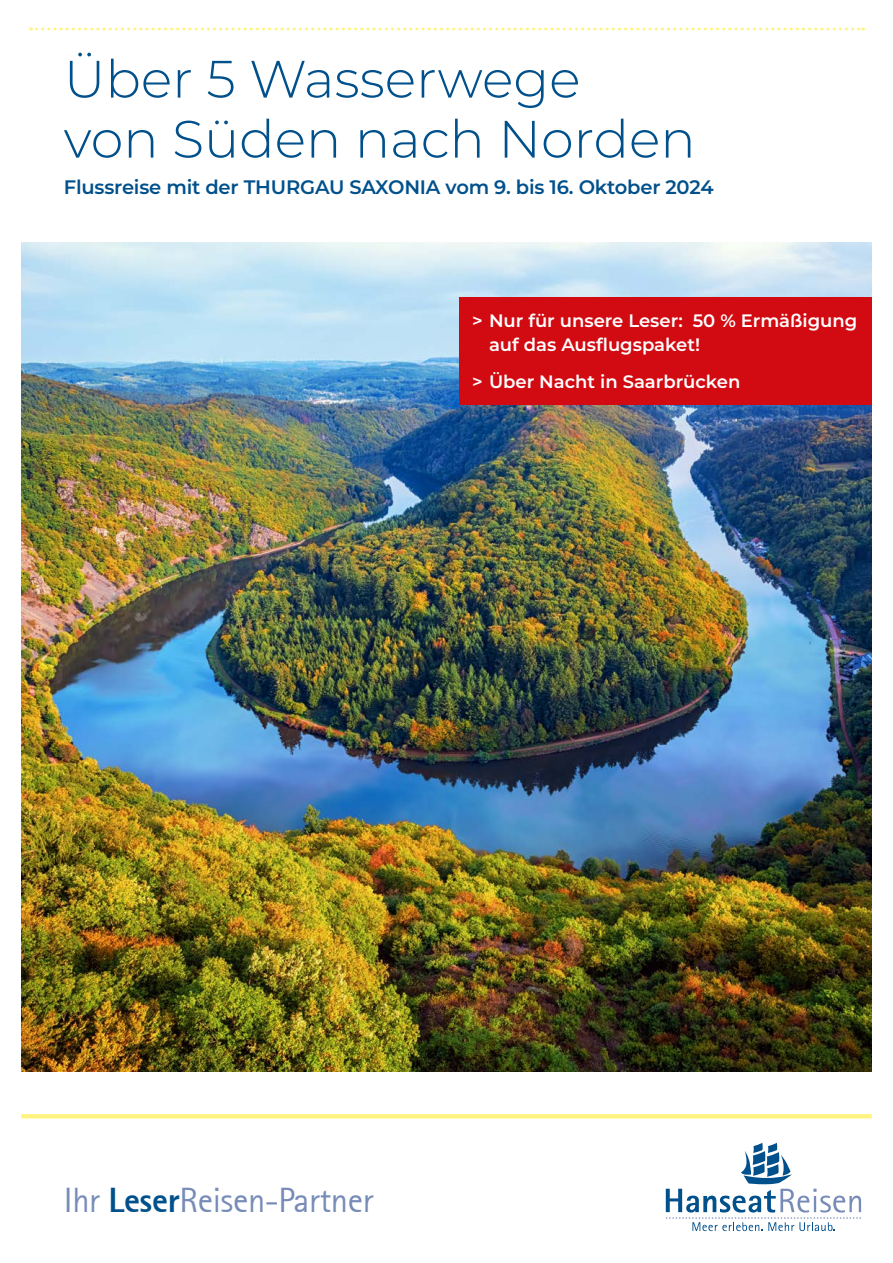
<style>
.page{position:relative;width:893px;height:1263px;background:#fff}
.page>*{position:absolute;margin:0;border:0;box-sizing:border-box;transform-origin:0 0}
.t1{font:300 52.5px/60px "Montserrat";color:#00508c}
.t2{font:34.5px "Rotis Sans Serif";letter-spacing:-.01em;color:#768bb7}
.t3{font:600 19.5px "Montserrat";letter-spacing:-.01em;color:#00508c}
.t4{font:600 18px/24px "Montserrat";color:#fff}
.s1{font-weight:800;color:#00508c}
</style>
<div class="page">
<svg style="left:31px;top:28px;width:832px;height:3px"></svg>
<hr style="left:21px;top:1114px;width:851px;height:4px;background:#fff482">
<svg style="left:666px;top:1143px;width:195px;height:88px"></svg>
<img style="left:21px;top:242px;width:851px;height:829px">
<div style="left:459px;top:297px;width:413px;height:107px;background:#d20a11"></div>
<h1 class="t1" style="left:64px;top:47px;width:633px">Über 5 Wasserwege<br>von Süden nach Norden</h1>
<p class="t3" style="left:64px;top:173px;width:651px">Flussreise mit der THURGAU SAXONIA vom 9. bis 16. Oktober 2024</p>
<p class="t4" style="left:489px;top:308px;width:370px;text-indent:-17px">&gt; Nur für unsere Leser: 50 % Ermäßigung auf das Ausflugspaket!</p>
<p class="t4" style="left:472px;top:368px;width:270px">&gt; Über Nacht in Saarbrücken</p>
<h2 class="t2" style="left:64px;top:1180px;width:311px">Ihr <span class="s1">Leser</span>Reisen-Partner</h2>
</div>
